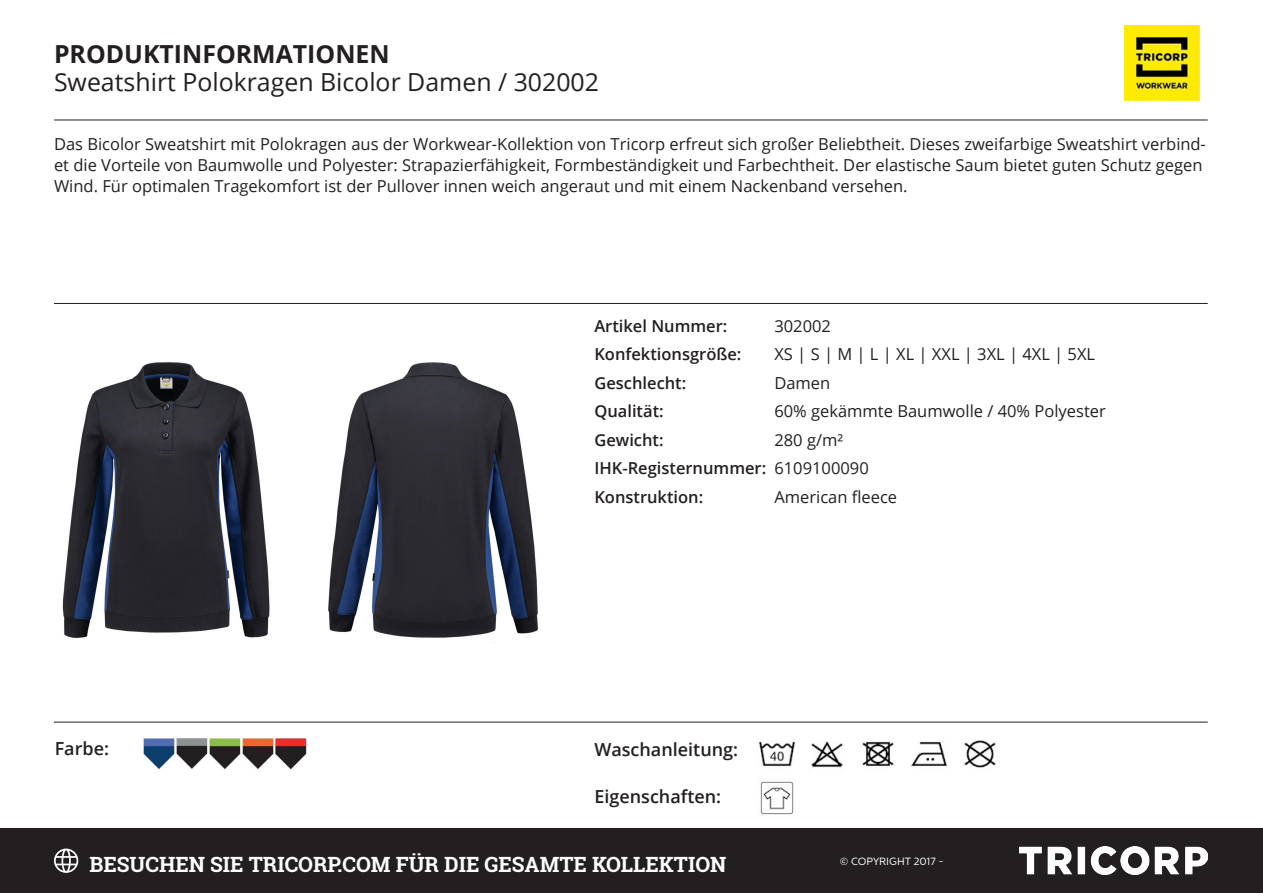
<style>
.page{position:relative;width:1263px;height:893px;background:#fff}
.page>*{position:absolute;margin:0;border:0;box-sizing:border-box;transform-origin:0 0}
.t1{font:24.9px "Open Sans";color:#231f20}
.t2{font:700 24.9px "Open Sans";color:#231f20}
.t3{font:700 21px "Roboto Slab";color:#fff}
.t4{font:600 18px "Open Sans";color:#231f20}
.Kenmerken{font:16.5px/21px "Open Sans";color:#231f20}
.Kenmerk{font:600 16.5px "Open Sans";color:#231f20}
.Kenmerk-2{font:16.5px "Open Sans";color:#231f20}
.t5{font:10.5px "Centrale Sans";color:#fff}
.s1{font-weight:400}
</style>
<div class="page">
<img style="left:1124px;top:26px;width:75px;height:74px">
<img style="left:62px;top:362px;width:208px;height:276px">
<img style="left:328px;top:362px;width:210px;height:276px">
<img style="left:862px;top:741px;width:32px;height:25px">
<img style="left:758px;top:741px;width:38px;height:25px">
<img style="left:811px;top:741px;width:32px;height:27px">
<img style="left:964px;top:740px;width:32px;height:28px">
<img style="left:911px;top:741px;width:37px;height:25px">
<img style="left:760px;top:781px;width:34px;height:34px">
<img style="left:143px;top:738px;width:31px;height:31px">
<img style="left:176px;top:738px;width:31px;height:31px">
<img style="left:209px;top:738px;width:31px;height:31px">
<img style="left:242px;top:738px;width:31px;height:31px">
<img style="left:276px;top:738px;width:31px;height:31px">
<hr style="left:54px;top:120px;width:1154px;height:1px;background:#231f20">
<hr style="left:54px;top:303px;width:1154px;height:1px;background:#231f20">
<hr style="left:54px;top:722px;width:1154px;height:1px;background:#231f20">
<div style="left:0;top:828px;width:1263px;height:65px;background:#231f20"></div>
<svg style="left:54px;top:849px;width:24px;height:24px"></svg>
<img style="left:1020px;top:847px;width:188px;height:28px">
<p class="t2" style="left:54px;top:36px;width:337px">PRODUKTINFORMATIONEN</p>
<p class="t1" style="left:54px;top:65px;width:546px">Sweatshirt Polokragen Bicolor Damen / 302002</p>
<p class="Kenmerken" style="left:54px;top:133px;width:1153px">Das Bicolor Sweatshirt mit Polokragen aus der Workwear-Kollektion von Tricorp erfreut sich großer Beliebtheit. Dieses zweifarbige Sweatshirt verbind&shy;et die Vorteile von Baumwolle und Polyester: Strapazierfähigkeit, Formbeständigkeit und Farbechtheit. Der elastische Saum bietet guten Schutz gegen<br>Wind. Für optimalen Tragekomfort ist der Pullover innen weich angeraut und mit einem Nackenband versehen.</p>
<p class="t4" style="left:55px;top:736px;width:56px">Farbe:</p>
<p class="Kenmerk" style="left:594px;top:314px;width:135px">Artikel Nummer:</p>
<p class="Kenmerk-2" style="left:774px;top:314px;width:58px">302002</p>
<p class="Kenmerk" style="left:594px;top:343px;width:149px">Konfektionsgröße:</p>
<p class="Kenmerk-2" style="left:774px;top:343px;width:322px">XS | S | M | L | XL | XXL | 3XL | 4XL | 5XL</p>
<p class="Kenmerk" style="left:594px;top:371px;width:93px">Geschlecht:</p>
<p class="Kenmerk-2" style="left:774px;top:371px;width:57px">Damen</p>
<p class="Kenmerk" style="left:594px;top:400px;width:71px">Qualität:</p>
<p class="Kenmerk-2" style="left:774px;top:400px;width:333px">60% gekämmte Baumwolle / 40% Polyester</p>
<p class="Kenmerk" style="left:594px;top:428px;width:71px">Gewicht:</p>
<p class="Kenmerk-2" style="left:774px;top:428px;width:70px">280 g/m²</p>
<p class="Kenmerk" style="left:594px;top:457px;width:276px">IHK-Registernummer: <span class="s1">6109100090</span></p>
<p class="Kenmerk" style="left:594px;top:485px;width:110px">Konstruktion:</p>
<p class="Kenmerk-2" style="left:774px;top:485px;width:124px">American fleece</p>
<p class="t4" style="left:594px;top:737px;width:145px">Waschanleitung:</p>
<p class="t4" style="left:594px;top:784px;width:128px">Eigenschaften:</p>
<p class="t3" style="left:90px;top:850px;width:638px">BESUCHEN SIE TRICORP.COM FÜR DIE GESAMTE KOLLEKTION</p>
<p class="t5" style="left:840px;top:855px;width:106px">© COPYRIGHT 2017 -</p>
</div>
